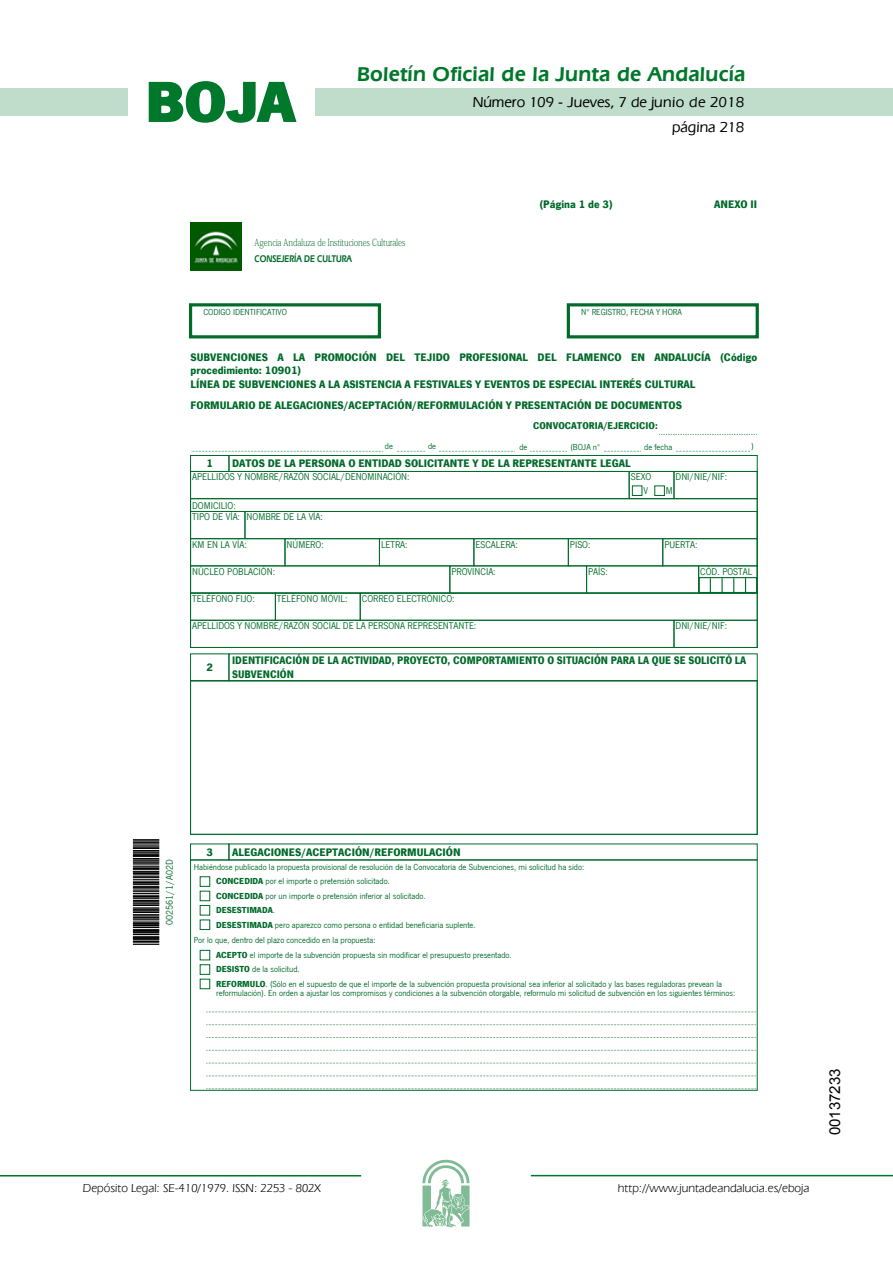
<style>
.page{position:relative;width:893px;height:1263px;background:#fff}
.page>*{position:absolute;margin:0;border:0;box-sizing:border-box;transform-origin:0 0}
.t1{font:700 57.75px "News Got T";color:#00782c;scale:1.14 1}
.t2{font:600 21px "Eras IT Cby BT";letter-spacing:.01em;color:#00782c}
.t3{font:500 15px/24.5px "Eras IT Cby BT";color:#000;text-align:right}
.t4{font:15px "Arial";color:#000}
.t5{font:12px "Eras IT Cby BT";color:#000}
.t6{font:700 11.25px/13.5px "News Got T";color:#006a2a}
.t7{font:700 11.25px/13.5px "News Got T";color:#006a2a;scale:.95 1}
.t8{font:10.2px/13.4px "News Got T";color:#006a2a}
.t9{font:10.2px "Adobe Serif MM";color:#006a2a;scale:.8 1}
.t10{font:700 10.2px "News Got T";color:#006a2a}
.t11{font:600 10.2px "Eras IT Cby BT";color:#006a2a;scale:.8 1}
.t12{font:9px "News Got T";color:#006a2a}
.t13{font:700 9px "News Got T";color:#006a2a}
.t14{font:9px "News Got T";color:#00722c}
.s1{font-weight:700}
.s2{font-weight:400}
</style>
<div class="page">
<div style="left:315px;top:88px;width:577px;height:28px;background:#bfddca"></div>
<div style="left:0;top:88px;width:128px;height:28px;background:#bfddca"></div>
<hr style="left:0;top:1175px;width:361px;height:2px;background:#00782c">
<svg style="left:422px;top:1159px;width:47px;height:68px"></svg>
<hr style="left:531px;top:1175px;width:361px;height:1px;background:#00782c">
<svg style="left:148px;top:81px;width:149px;height:42px"></svg>
<img style="left:190px;top:223px;width:52px;height:48px">
<div style="left:189px;top:303px;width:192px;height:35px;border:3px solid #006a2a"></div>
<div style="left:566px;top:303px;width:192px;height:35px;border:3px solid #006a2a"></div>
<svg style="left:659px;top:434px;width:98px;height:1px"></svg>
<svg style="left:192px;top:451px;width:191px;height:1px"></svg>
<svg style="left:397px;top:451px;width:28px;height:1px"></svg>
<svg style="left:439px;top:451px;width:76px;height:1px"></svg>
<svg style="left:530px;top:451px;width:37px;height:1px"></svg>
<svg style="left:604px;top:451px;width:37px;height:1px"></svg>
<svg style="left:676px;top:451px;width:74px;height:1px"></svg>
<div style="left:190px;top:455px;width:39px;height:17px;border:1px solid #006a2a"></div>
<div style="left:228px;top:455px;width:529px;height:17px;border:1px solid #006a2a"></div>
<div style="left:190px;top:471px;width:439px;height:28px;border:1px solid #006a2a"></div>
<div style="left:629px;top:471px;width:45px;height:28px;border:1px solid #006a2a"></div>
<div style="left:632px;top:486px;width:10px;height:10px;border:1px solid #006a2a"></div>
<div style="left:673px;top:471px;width:84px;height:28px;border:1px solid #006a2a"></div>
<div style="left:190px;top:498px;width:567px;height:95px;border:1px solid #006a2a"></div>
<div style="left:190px;top:511px;width:55px;height:28px;border:1px solid #006a2a"></div>
<div style="left:245px;top:511px;width:512px;height:28px;border:1px solid #006a2a"></div>
<div style="left:190px;top:538px;width:95px;height:28px;border:1px solid #006a2a"></div>
<div style="left:285px;top:538px;width:94px;height:28px;border:1px solid #006a2a"></div>
<div style="left:379px;top:538px;width:95px;height:28px;border:1px solid #006a2a"></div>
<div style="left:473px;top:538px;width:95px;height:28px;border:1px solid #006a2a"></div>
<div style="left:568px;top:538px;width:95px;height:28px;border:1px solid #006a2a"></div>
<div style="left:662px;top:538px;width:95px;height:28px;border:1px solid #006a2a"></div>
<div style="left:190px;top:566px;width:260px;height:27px;border:1px solid #006a2a"></div>
<div style="left:449px;top:566px;width:138px;height:27px;border:1px solid #006a2a"></div>
<div style="left:586px;top:566px;width:113px;height:27px;border:1px solid #006a2a"></div>
<div style="left:190px;top:593px;width:85px;height:28px;border:1px solid #006a2a"></div>
<div style="left:275px;top:593px;width:85px;height:28px;border:1px solid #006a2a"></div>
<div style="left:360px;top:593px;width:397px;height:28px;border:1px solid #006a2a"></div>
<div style="left:190px;top:620px;width:484px;height:28px;border:1px solid #006a2a"></div>
<div style="left:673px;top:620px;width:84px;height:28px;border:1px solid #006a2a"></div>
<div style="left:190px;top:680px;width:567px;height:155px;border:1px solid #006a2a"></div>
<div style="left:190px;top:859px;width:567px;height:232px;border:1px solid #006a2a"></div>
<div style="left:200px;top:876px;width:10px;height:11px;border:1px solid #006a2a"></div>
<div style="left:200px;top:905px;width:10px;height:10px;border:1px solid #006a2a"></div>
<div style="left:200px;top:920px;width:10px;height:10px;border:1px solid #006a2a"></div>
<div style="left:200px;top:950px;width:10px;height:10px;border:1px solid #006a2a"></div>
<div style="left:200px;top:964px;width:10px;height:11px;border:1px solid #006a2a"></div>
<svg style="left:206px;top:1012px;width:550px;height:1px"></svg>
<svg style="left:206px;top:1024px;width:550px;height:1px"></svg>
<svg style="left:206px;top:1037px;width:550px;height:1px"></svg>
<svg style="left:206px;top:1050px;width:550px;height:1px"></svg>
<svg style="left:206px;top:1063px;width:550px;height:1px"></svg>
<svg style="left:206px;top:1076px;width:550px;height:1px"></svg>
<svg style="left:206px;top:1088px;width:550px;height:1px"></svg>
<svg style="left:133px;top:839px;width:26px;height:106px;background:#474747"></svg>
<div style="left:698px;top:577px;width:59px;height:16px;border:1px solid #006a2a"></div>
<svg style="left:709px;top:578px;width:2px;height:15px"></svg>
<svg style="left:721px;top:578px;width:1px;height:15px"></svg>
<svg style="left:733px;top:578px;width:1px;height:15px"></svg>
<svg style="left:745px;top:578px;width:1px;height:15px"></svg>
<h1 class="t1" style="left:145px;top:68px;width:133px">BOJA</h1>
<h2 class="t2" style="left:357px;top:62px;width:390px">Boletín Oficial de la Junta de Andalucía</h2>
<h3 class="t3" style="left:472px;top:90px;width:273px">Número 109 - Jueves, 7 de junio de 2018 página 218</h3>
<p class="t6" style="left:539px;top:198px;width:75px">(Página 1 de 3)</p>
<p class="t6" style="left:714px;top:198px;width:44px">ANEXO II</p>
<p class="t9" style="left:254px;top:237px;width:190px">Agencia Andaluza de Instituciones Culturales</p>
<p class="t11" style="left:254px;top:252px;width:123px">CONSEJERÍA DE CULTURA</p>
<p class="t12" style="left:203px;top:307px;width:85px">CODIGO IDENTIFICATIVO</p>
<p class="t12" style="left:581px;top:307px;width:102px">Nº REGISTRO, FECHA Y HORA</p>
<p class="t6" style="left:190px;top:350px;width:568px">SUBVENCIONES A LA PROMOCIÓN DEL TEJIDO PROFESIONAL DEL FLAMENCO EN ANDALUCÍA (Código procedimiento: 10901)<br>LÍNEA DE SUBVENCIONES A LA ASISTENCIA A FESTIVALES Y EVENTOS DE ESPECIAL INTERÉS CULTURAL</p>
<p class="t6" style="left:190px;top:398px;width:493px">FORMULARIO DE ALEGACIONES/ACEPTACIÓN/REFORMULACIÓN Y PRESENTACIÓN DE DOCUMENTOS</p>
<p class="t10" style="left:533px;top:420px;width:126px">CONVOCATORIA/EJERCICIO:</p>
<p class="t14" style="left:385px;top:441px;width:10px">de</p>
<p class="t14" style="left:428px;top:441px;width:10px">de</p>
<p class="t12" style="left:519px;top:442px;width:10px">de</p>
<p class="t12" style="left:570px;top:442px;width:31px">(BOJA nº</p>
<p class="t12" style="left:644px;top:442px;width:30px">de fecha</p>
<p class="t12" style="left:751px;top:441px;width:4px">)</p>
<p class="t6" style="left:206px;top:457px;width:8px">1</p>
<p class="t6" style="left:232px;top:457px;width:400px">DATOS DE LA PERSONA O ENTIDAD SOLICITANTE Y DE LA REPRESENTANTE LEGAL</p>
<p class="t8" style="left:192px;top:471px;width:219px">APELLIDOS Y NOMBRE/RAZÓN SOCIAL/DENOMINACIÓN:</p>
<p class="t8" style="left:643px;top:470px;width:9px;text-indent:-13px">SEXO<br>V</p>
<p class="t8" style="left:675px;top:470px;width:53px">DNI/NIE/NIF:</p>
<p class="t8" style="left:666px;top:484px;width:8px">M</p>
<p class="t8" style="left:192px;top:500px;width:132px;line-height:11.4px">DOMICILIO:<br>TIPO DE VÍA: NOMBRE DE LA VÍA:</p>
<p class="t8" style="left:192px;top:538px;width:56px">KM EN LA VÍA:</p>
<p class="t8" style="left:286px;top:538px;width:39px">NÚMERO:</p>
<p class="t8" style="left:381px;top:538px;width:28px">LETRA:</p>
<p class="t8" style="left:475px;top:538px;width:44px">ESCALERA:</p>
<p class="t8" style="left:570px;top:538px;width:22px">PISO:</p>
<p class="t8" style="left:664px;top:538px;width:35px">PUERTA:</p>
<p class="t8" style="left:192px;top:565px;width:84px">NÚCLEO POBLACIÓN:</p>
<p class="t8" style="left:451px;top:565px;width:46px">PROVINCIA:</p>
<p class="t8" style="left:588px;top:565px;width:21px">PAÍS:</p>
<p class="t8" style="left:700px;top:565px;width:54px">CÓD. POSTAL</p>
<p class="t8" style="left:192px;top:592px;width:64px">TELÉFONO FIJO:</p>
<p class="t8" style="left:277px;top:592px;width:72px">TELÉFONO MÓVIL:</p>
<p class="t8" style="left:362px;top:592px;width:94px">CORREO ELECTRÓNICO:</p>
<p class="t8" style="left:192px;top:619px;width:286px">APELLIDOS Y NOMBRE/RAZÓN SOCIAL DE LA PERSONA REPRESENTANTE:</p>
<p class="t8" style="left:675px;top:619px;width:53px">DNI/NIE/NIF:</p>
<p class="t6" style="left:206px;top:660px;width:8px">2</p>
<p class="t7" style="left:232px;top:654px;width:542px">IDENTIFICACIÓN DE LA ACTIVIDAD, PROYECTO, COMPORTAMIENTO O SITUACIÓN PARA LA QUE SE SOLICITÓ LA<br>SUBVENCIÓN</p>
<p class="t8" style="left:163px;top:925px;width:66px;rotate:-90deg">002561/1/A02D</p>
<p class="t6" style="left:206px;top:845px;width:8px">3</p>
<p class="t6" style="left:232px;top:845px;width:230px">ALEGACIONES/ACEPTACIÓN/REFORMULACIÓN</p>
<p class="t12" style="left:194px;top:862px;width:392px">Habiéndose publicado la propuesta provisional de resolución de la Convocatoria de Subvenciones, mi solicitud ha sido:</p>
<p class="t12" style="left:216px;top:876px;width:175px"><span class="s1">CONCEDIDA</span> por el importe o pretensión solicitado.</p>
<p class="t12" style="left:216px;top:891px;width:211px"><span class="s1">CONCEDIDA</span> por un importe o pretensión inferior al solicitado.</p>
<p class="t13" style="left:216px;top:905px;width:60px">DESESTIMADA<span class="s2">.</span></p>
<p class="t12" style="left:216px;top:920px;width:261px"><span class="s1">DESESTIMADA</span> pero aparezco como persona o entidad beneficiaria suplente.</p>
<p class="t12" style="left:194px;top:935px;width:183px">Por lo que, dentro del plazo concedido en la propuesta:</p>
<p class="t12" style="left:216px;top:950px;width:297px"><span class="s1">ACEPTO</span> el importe de la subvención propuesta sin modificar el presupuesto presentado.</p>
<p class="t12" style="left:216px;top:964px;width:85px"><span class="s1">DESISTO</span> de la solicitud.</p>
<p class="t12" style="left:216px;top:979px;width:507px"><span class="s1">REFORMULO</span>. (Sólo en el supuesto de que el importe de la subvención propuesta provisional sea inferior al solicitado y las bases reguladoras prevean la</p>
<p class="t12" style="left:216px;top:988px;width:520px">reformulación). En orden a ajustar los compromisos y condiciones a la subvención otorgable, reformulo mi solicitud de subvención en los siguientes términos:</p>
<h3 class="t5" style="left:83px;top:1181px;width:239px">Depósito Legal: SE-410/1979. ISSN: 2253 - 802X</h3>
<h3 class="t5" style="left:618px;top:1181px;width:193px">http://www.juntadeandalucia.es/eboja</h3>
<h3 class="t4" style="left:825px;top:1135px;width:68px;rotate:-90deg">00137233</h3>
</div>
